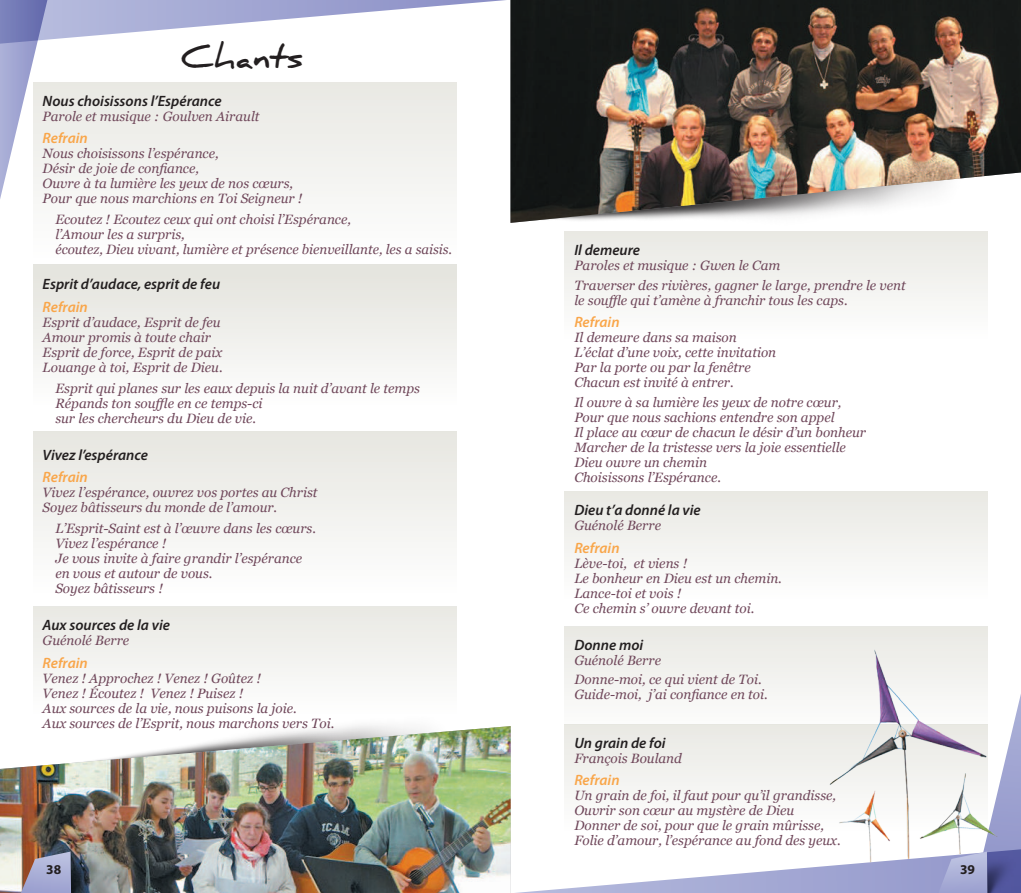
<style>
.page{position:relative;width:1021px;height:893px;background:#fff}
.page>*{position:absolute;margin:0;border:0;box-sizing:border-box;transform-origin:0 0}
.t1{font:700 31.35px "Daniel";color:#231f20}
.t2{font:italic 600 15px "Myriad Pro";color:#231f20}
.t3{font:italic 600 15px "Myriad Pro";color:#f9a64a}
.t4{font:italic 13.5px/15px "Georgia";color:#6f475a}
.t5{font:700 13.5px "Myriad Pro";color:#231f20}
</style>
<div class="page">
<div style="left:565px;top:491px;width:422px;height:135px;background:linear-gradient(to right,#f4f4f1,#f4f4f1)"></div>
<svg style="left:0;top:0;width:506px;height:289px"></svg>
<div style="left:33px;top:82px;width:423px;height:183px;background:linear-gradient(to bottom,#e9e8e3,#fff)"></div>
<div style="left:33px;top:432px;width:423px;height:174px;background:linear-gradient(to bottom,#e7e6e1,#fff)"></div>
<div style="left:33px;top:265px;width:423px;height:167px;background:linear-gradient(to bottom,#e3e3dd,#fff)"></div>
<img style="left:510px;top:0;width:510px;height:223px">
<svg style="left:516px;top:604px;width:504px;height:289px"></svg>
<div style="left:33px;top:606px;width:423px;height:135px;background:#f0f0ed"></div>
<div style="left:33px;top:689px;width:423px;height:37px;background:#fdfdfc"></div>
<img style="left:0;top:726px;width:510px;height:167px">
<img style="left:19px;top:843px;width:85px;height:50px">
<svg style="left:21px;top:851px;width:50px;height:42px;background:#a29ab3"></svg>
<h1 class="t1" style="left:181px;top:39px;width:124px">Chants</h1>
<p class="t2" style="left:43px;top:91px;width:180px">Nous choisissons l’Espérance</p>
<p class="t4" style="left:43px;top:108px;width:218px">Parole et musique : Goulven Airault</p>
<p class="t3" style="left:43px;top:129px;width:47px">Refrain</p>
<p class="t4" style="left:43px;top:146px;width:261px">Nous choisissons l’espérance,<br>Désir de joie de confiance,<br>Ouvre à ta lumière les yeux de nos cœurs, Pour que nous marchions en Toi Seigneur !</p>
<p class="t4" style="left:55px;top:212px;width:398px">Ecoutez ! Ecoutez ceux qui ont choisi l’Espérance,<br>l’Amour les a surpris,<br>écoutez, Dieu vivant, lumière et présence bienveillante, les a saisis.</p>
<p class="t2" style="left:43px;top:275px;width:179px">Esprit d’audace, esprit de feu</p>
<p class="t3" style="left:43px;top:297px;width:47px">Refrain</p>
<p class="t4" style="left:43px;top:314px;width:181px">Esprit d’audace, Esprit de feu<br>Amour promis à toute chair<br>Esprit de force, Esprit de paix<br>Louange à toi, Esprit de Dieu.</p>
<p class="t4" style="left:55px;top:380px;width:366px">Esprit qui planes sur les eaux depuis la nuit d’avant le temps<br>Répands ton souffle en ce temps-ci<br>sur les chercheurs du Dieu de vie.</p>
<p class="t2" style="left:43px;top:445px;width:107px">Vivez l’espérance</p>
<p class="t3" style="left:43px;top:468px;width:47px">Refrain</p>
<p class="t4" style="left:43px;top:485px;width:276px">Vivez l’espérance, ouvrez vos portes au Christ<br>Soyez bâtisseurs du monde de l’amour.</p>
<p class="t4" style="left:55px;top:521px;width:262px">L’Esprit-Saint est à l’œuvre dans les cœurs.<br>Vivez l’espérance !<br>Je vous invite à faire grandir l’espérance en vous et autour de vous.<br>Soyez bâtisseurs !</p>
<p class="t2" style="left:43px;top:616px;width:129px">Aux sources de la vie</p>
<p class="t4" style="left:43px;top:632px;width:88px">Guénolé Berre</p>
<p class="t3" style="left:43px;top:653px;width:47px">Refrain</p>
<p class="t4" style="left:43px;top:670px;width:293px">Venez ! Approchez ! Venez ! Goûtez !<br>Venez ! Écoutez ! Venez ! Puisez !<br>Aux sources de la vie, nous puisons la joie.<br>Aux sources de l’Esprit, nous marchons vers Toi.</p>
<p class="t2" style="left:574px;top:240px;width:67px">Il demeure</p>
<p class="t4" style="left:574px;top:255px;width:333px;line-height:19.5px">Paroles et musique : Gwen le Cam<br>Traverser des rivières, gagner le large, prendre le vent</p>
<p class="t4" style="left:574px;top:292px;width:275px">le souffle qui t’amène à franchir tous les caps.</p>
<p class="t3" style="left:574px;top:312px;width:47px">Refrain</p>
<p class="t4" style="left:574px;top:329px;width:203px">Il demeure dans sa maison<br>L’éclat d’une voix, cette invitation<br>Par la porte ou par la fenêtre<br>Chacun est invité à entrer.</p>
<p class="t4" style="left:574px;top:394px;width:293px">Il ouvre à sa lumière les yeux de notre cœur, Pour que nous sachions entendre son appel<br>Il place au cœur de chacun le désir d’un bonheur Marcher de la tristesse vers la joie essentielle Dieu ouvre un chemin<br>Choisissons l’Espérance.</p>
<p class="t2" style="left:574px;top:501px;width:128px">Dieu t’a donné la vie</p>
<p class="t4" style="left:574px;top:517px;width:88px">Guénolé Berre</p>
<p class="t3" style="left:574px;top:538px;width:47px">Refrain</p>
<p class="t4" style="left:574px;top:555px;width:209px">Lève-toi, et viens !<br>Le bonheur en Dieu est un chemin.<br>Lance-toi et vois !<br>Ce chemin s’ ouvre devant toi.</p>
<p class="t2" style="left:574px;top:635px;width:70px">Donne moi</p>
<p class="t4" style="left:574px;top:650px;width:189px;line-height:19.5px">Guénolé Berre<br>Donne-moi, ce qui vient de Toi.</p>
<p class="t4" style="left:574px;top:687px;width:195px">Guide-moi, j’ai confiance en toi.</p>
<p class="t2" style="left:574px;top:733px;width:93px">Un grain de foi</p>
<p class="t4" style="left:574px;top:750px;width:109px">François Bouland</p>
<p class="t3" style="left:574px;top:771px;width:47px">Refrain</p>
<p class="t4" style="left:574px;top:788px;width:268px">Un grain de foi, il faut pour qu’il grandisse, Ouvrir son cœur au mystère de Dieu Donner de soi, pour que le grain mûrisse, Folie d’amour, l’espérance au fond des yeux.</p>
<p class="t5" style="left:46px;top:860px;width:16px">38</p>
<p class="t5" style="left:960px;top:860px;width:16px">39</p>
</div>
